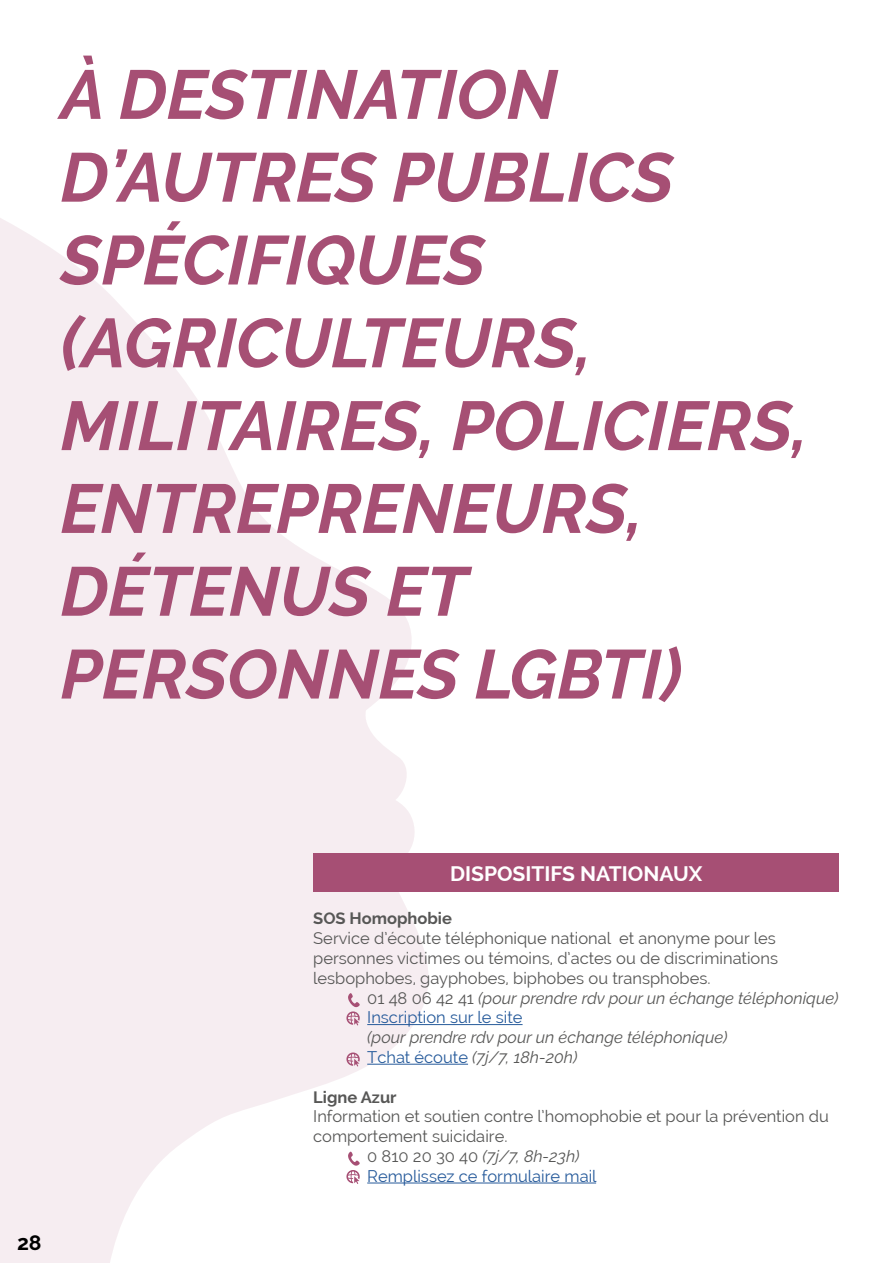
<style>
.page{position:relative;width:893px;height:1263px;background:#fff}
.page>*{position:absolute;margin:0;border:0;box-sizing:border-box;transform-origin:0 0}
.t1{font:italic 700 69px/82.8px "Raleway";color:#a64f74}
.t2{font:700 21px "Raleway";color:#fff}
.t3{font:700 21px "Raleway";color:#000}
.t4{font:16.5px/19.8px "Raleway";color:#575756}
.t5{font:italic 16.5px/19.8px "Raleway";color:#575756}
.t6{font:16.5px "Raleway";color:#275b9b}
.t7{font:700 16.5px "Raleway";color:#575756}
.s1{font-style:normal}
.s2{font-style:normal;color:#275b9b}
</style>
<div class="page">
<svg style="left:0;top:218px;width:432px;height:1045px;fill:#f6edf1"></svg>
<div style="left:313px;top:854px;width:526px;height:38px;background:#a64f74"></div>
<svg style="left:346px;top:993px;width:14px;height:32px"></svg>
<svg style="left:346px;top:1151px;width:14px;height:33px"></svg>
<svg style="left:346px;top:1052px;width:14px;height:14px"></svg>
<hr style="left:367px;top:1024px;width:156px;height:1px;background:#275b9b">
<hr style="left:367px;top:1064px;width:101px;height:1px;background:#275b9b">
<hr style="left:367px;top:1182px;width:229px;height:1px;background:#275b9b">
<h1 class="t1" style="left:61px;top:53px;width:749px">À DESTINATION<br>D’AUTRES PUBLICS<br>SPÉCIFIQUES (AGRICULTEURS,<br>MILITAIRES, POLICIERS,<br>ENTREPRENEURS,<br>DÉTENUS ET<br>PERSONNES LGBTI)</h1>
<p class="t3" style="left:17px;top:1230px;width:26px">28</p>
<p class="t2" style="left:450px;top:862px;width:254px">DISPOSITIFS NATIONAUX</p>
<p class="t7" style="left:313px;top:909px;width:140px">SOS Homophobie</p>
<p class="t4" style="left:313px;top:928px;width:466px">Service d’écoute téléphonique national et anonyme pour les personnes victimes ou témoins, d’actes ou de discriminations lesbophobes, gayphobes, biphobes ou transphobes.</p>
<p class="t5" style="left:367px;top:988px;width:473px"><span class="s1">01 48 06 42 41</span> (pour prendre rdv pour un échange téléphonique)<br><span class="s2">Inscription sur le site</span></p>
<p class="t5" style="left:367px;top:1027px;width:362px">(pour prendre rdv pour un échange téléphonique)<br><span class="s2">Tchat écoute</span> (7j/7, 18h-20h)</p>
<p class="t7" style="left:313px;top:1087px;width:85px">Ligne Azur</p>
<p class="t4" style="left:313px;top:1106px;width:517px">Information et soutien contre l’homophobie et pour la prévention du</p>
<p class="t4" style="left:313px;top:1126px;width:196px">comportement suicidaire.</p>
<p class="t5" style="left:367px;top:1146px;width:214px"><span class="s1">0 810 20 30 40</span> (7j/7, 8h-23h)</p>
<p class="t6" style="left:367px;top:1166px;width:231px">Remplissez ce formulaire mail</p>
</div>
